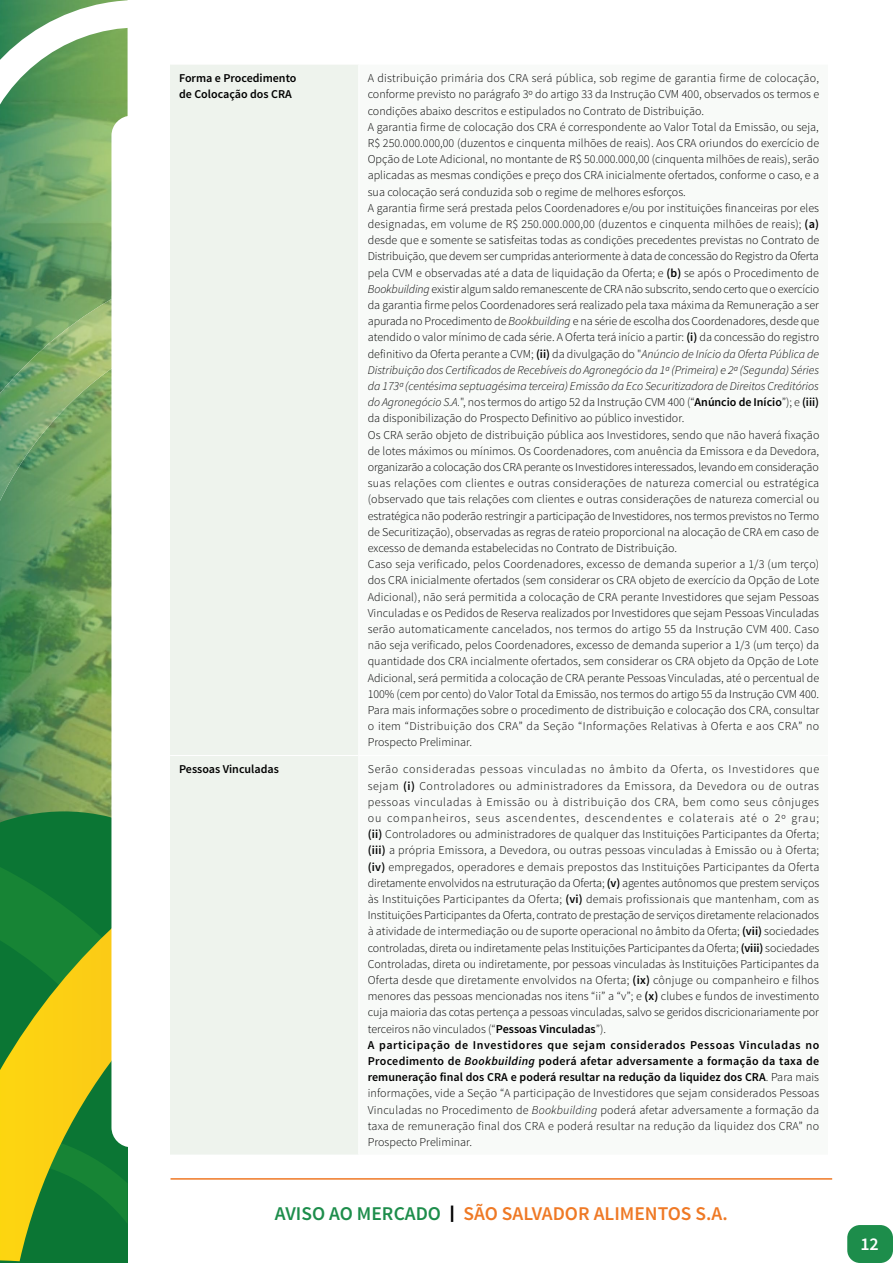
<style>
.page{position:relative;width:893px;height:1263px;background:#fff}
.page>*{position:absolute;margin:0;border:0;box-sizing:border-box;transform-origin:0 0}
.t1{font:600 19.5px "Source Sans Pro";color:#ef7925}
.t2{font:600 18px "Source Sans Pro";color:#fff}
.t3{font:300 12px/16.2px "Source Sans Pro";color:#000}
.t4{font:600 12px/16.2px "Source Sans Pro";color:#000}
.s1{font-weight:600}
.s2{font-style:italic}
.s3{font-weight:600;font-style:italic}
.s4{color:#1d8d4b}
.s5{font-family:"ITC Avant Garde Pro";font-weight:500;color:#000}
</style>
<div class="page">
<div style="left:847px;top:1225px;width:46px;height:38px;background:#1d8d4b;border-radius:13px"></div>
<hr style="left:171px;top:1178px;width:661px;height:2px;background:#ef7925">
<img style="left:0;top:156px;width:111px;height:655px">
<svg style="left:0;top:0;width:128px;height:156px"></svg>
<img style="left:0;top:290px;width:111px;height:211px">
<svg style="left:0;top:811px;width:128px;height:450px;background:#659928"></svg>
<div style="left:111px;top:116px;width:55px;height:1031px;background:#fff;border-radius:20px"></div>
<div style="left:359px;top:64px;width:469px;height:691px;background:#f8faf8"></div>
<div style="left:359px;top:755px;width:469px;height:400px;background:#f8faf8"></div>
<div style="left:170px;top:64px;width:189px;height:691px;background:#eef3ed"></div>
<div style="left:170px;top:755px;width:189px;height:400px;background:#eef3ed"></div>
<hr style="left:170px;top:64px;width:189px;height:1px;background:#fff">
<hr style="left:359px;top:64px;width:469px;height:1px;background:#fff">
<hr style="left:358px;top:65px;width:1px;height:690px;background:#fff">
<hr style="left:170px;top:755px;width:189px;height:1px;background:#fff">
<hr style="left:359px;top:755px;width:469px;height:1px;background:#fff">
<hr style="left:358px;top:756px;width:1px;height:399px;background:#fff">
<p class="t4" style="left:179px;top:70px;width:119px">Forma e Procedimento de Colocação dos CRA</p>
<p class="t3" style="left:368px;top:70px;width:453px">A distribuição primária dos CRA será pública, sob regime de garantia firme de colocação, conforme previsto no parágrafo 3º do artigo 33 da Instrução CVM 400, observados os termos e condições abaixo descritos e estipulados no Contrato de Distribuição.<br>A garantia firme de colocação dos CRA é correspondente ao Valor Total da Emissão, ou seja, R$ 250.000.000,00 (duzentos e cinquenta milhões de reais). Aos CRA oriundos do exercício de Opção de Lote Adicional, no montante de R$ 50.000.000,00 (cinquenta milhões de reais), serão aplicadas as mesmas condições e preço dos CRA inicialmente ofertados, conforme o caso, e a sua colocação será conduzida sob o regime de melhores esforços.<br>A garantia firme será prestada pelos Coordenadores e/ou por instituições financeiras por eles designadas, em volume de R$ 250.000.000,00 (duzentos e cinquenta milhões de reais); <span class="s1">(a) </span>desde que e somente se satisfeitas todas as condições precedentes previstas no Contrato de Distribuição, que devem ser cumpridas anteriormente à data de concessão do Registro da Oferta pela CVM e observadas até a data de liquidação da Oferta; e <span class="s1">(b)</span> se após o Procedimento de <span class="s2">Bookbuilding</span> existir algum saldo remanescente de CRA não subscrito, sendo certo que o exercício da garantia firme pelos Coordenadores será realizado pela taxa máxima da Remuneração a ser apurada no Procedimento de <span class="s2">Bookbuilding</span> e na série de escolha dos Coordenadores, desde que atendido o valor mínimo de cada série. A Oferta terá início a partir: <span class="s1">(i)</span> da concessão do registro definitivo da Oferta perante a CVM; <span class="s1">(ii)</span> da divulgação do "<span class="s2">Anúncio de Início da Oferta Pública de Distribuição dos Certificados de Recebíveis do Agronegócio da 1ª (Primeira) e 2ª (Segunda) Séries da 173ª (centésima septuagésima terceira) Emissão da Eco Securitizadora de Direitos Creditórios do Agronegócio S.A.</span>", nos termos do artigo 52 da Instrução CVM 400 (“<span class="s1">Anúncio de Início</span>”); e <span class="s1">(iii) </span>da disponibilização do Prospecto Definitivo ao público investidor.<br>Os CRA serão objeto de distribuição pública aos Investidores, sendo que não haverá fixação de lotes máximos ou mínimos. Os Coordenadores, com anuência da Emissora e da Devedora, organizarão a colocação dos CRA perante os Investidores interessados, levando em consideração suas relações com clientes e outras considerações de natureza comercial ou estratégica (observado que tais relações com clientes e outras considerações de natureza comercial ou estratégica não poderão restringir a participação de Investidores, nos termos previstos no Termo de Securitização), observadas as regras de rateio proporcional na alocação de CRA em caso de excesso de demanda estabelecidas no Contrato de Distribuição.<br>Caso seja verificado, pelos Coordenadores, excesso de demanda superior a 1/3 (um terço) dos CRA inicialmente ofertados (sem considerar os CRA objeto de exercício da Opção de Lote Adicional), não será permitida a colocação de CRA perante Investidores que sejam Pessoas Vinculadas e os Pedidos de Reserva realizados por Investidores que sejam Pessoas Vinculadas serão automaticamente cancelados, nos termos do artigo 55 da Instrução CVM 400. Caso não seja verificado, pelos Coordenadores, excesso de demanda superior a 1/3 (um terço) da quantidade dos CRA incialmente ofertados, sem considerar os CRA objeto da Opção de Lote Adicional, será permitida a colocação de CRA perante Pessoas Vinculadas, até o percentual de 100% (cem por cento) do Valor Total da Emissão, nos termos do artigo 55 da Instrução CVM 400.<br>Para mais informações sobre o procedimento de distribuição e colocação dos CRA, consultar o item “Distribuição dos CRA” da Seção “Informações Relativas à Oferta e aos CRA” no Prospecto Preliminar.</p>
<p class="t4" style="left:179px;top:762px;width:101px">Pessoas Vinculadas</p>
<p class="t3" style="left:368px;top:761px;width:453px">Serão consideradas pessoas vinculadas no âmbito da Oferta, os Investidores que sejam <span class="s1">(i)</span> Controladores ou administradores da Emissora, da Devedora ou de outras pessoas vinculadas à Emissão ou à distribuição dos CRA, bem como seus cônjuges ou companheiros, seus ascendentes, descendentes e colaterais até o 2º grau; <span class="s1">(ii)</span> Controladores ou administradores de qualquer das Instituições Participantes da Oferta; <span class="s1">(iii)</span> a própria Emissora, a Devedora, ou outras pessoas vinculadas à Emissão ou à Oferta; <span class="s1">(iv)</span> empregados, operadores e demais prepostos das Instituições Participantes da Oferta diretamente envolvidos na estruturação da Oferta; <span class="s1">(v)</span> agentes autônomos que prestem serviços às Instituições Participantes da Oferta; <span class="s1">(vi)</span> demais profissionais que mantenham, com as Instituições Participantes da Oferta, contrato de prestação de serviços diretamente relacionados à atividade de intermediação ou de suporte operacional no âmbito da Oferta; <span class="s1">(vii)</span> sociedades controladas, direta ou indiretamente pelas Instituições Participantes da Oferta; <span class="s1">(viii)</span> sociedades Controladas, direta ou indiretamente, por pessoas vinculadas às Instituições Participantes da Oferta desde que diretamente envolvidos na Oferta; <span class="s1">(ix)</span> cônjuge ou companheiro e filhos menores das pessoas mencionadas nos itens “ii” a “v”; e <span class="s1">(x)</span> clubes e fundos de investimento cuja maioria das cotas pertença a pessoas vinculadas, salvo se geridos discricionariamente por terceiros não vinculados (“<span class="s1">Pessoas Vinculadas</span>”).<br><span class="s1">A participação de Investidores que sejam considerados Pessoas Vinculadas no Procedimento de</span> <span class="s3">Bookbuilding</span> <span class="s1">poderá afetar adversamente a formação da taxa de remuneração final dos CRA e poderá resultar na redução da liquidez dos CRA</span>. Para mais informações, vide a Seção “A participação de Investidores que sejam considerados Pessoas Vinculadas no Procedimento de <span class="s2">Bookbuilding</span> poderá afetar adversamente a formação da taxa de remuneração final dos CRA e poderá resultar na redução da liquidez dos CRA” no Prospecto Preliminar.</p>
<h1 class="t1" style="left:275px;top:1201px;width:454px"><span class="s4">AVISO AO MERCADO</span> <span class="s5">|</span> SÃO SALVADOR ALIMENTOS S.A.</h1>
<h2 class="t2" style="left:860px;top:1232px;width:20px">12</h2>
</div>
